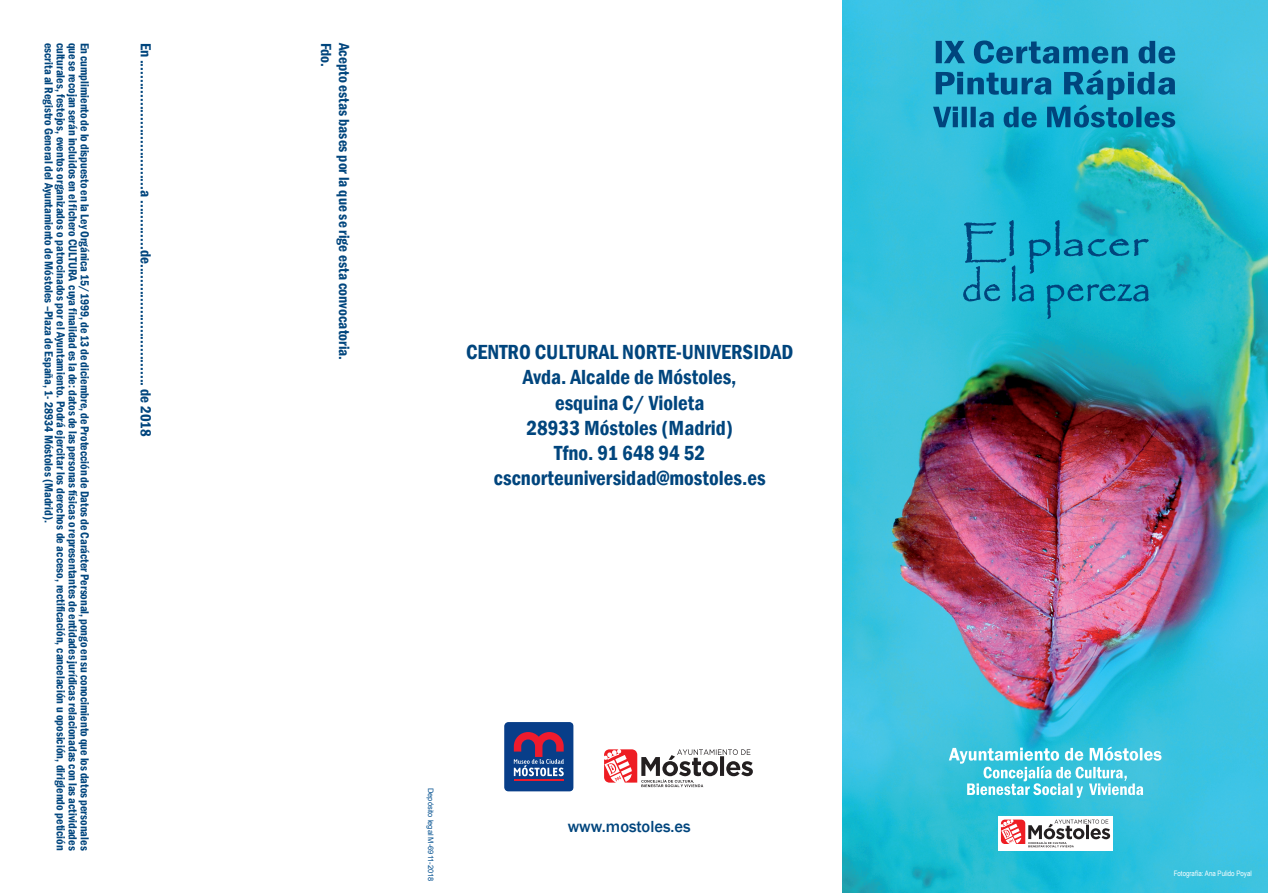
<style>
.page{position:relative;width:1268px;height:893px;background:#fff}
.page>*{position:absolute;margin:0;border:0;box-sizing:border-box;transform-origin:0 0}
.t1{font:600 condensed 21px/25.2px "Franklin Gothic";color:#00457d;text-align:center}
.t2{font:500 16.5px "Franklin Gothic";color:#00457d}
.t3{font:600 condensed 15px/18px "Franklin Gothic";color:#00457d}
.t4{font:600 condensed 12px/12px "Franklin Gothic";color:#00457d;text-align:justify}
.t5{font:7.5px "Arial Narrow";color:#fff}
.t6{font:7.5px "Arial";color:#004f8f}
</style>
<div class="page">
<svg style="left:604px;top:749px;width:148px;height:38px"></svg>
<svg style="left:504px;top:722px;width:69px;height:69px;background:#374785"></svg>
<hr style="left:513px;top:779px;width:50px;height:2px;background:#ee1b2d">
<img style="left:842px;top:0;width:425px;height:893px">
<svg style="left:948px;top:746px;width:213px;height:52px"></svg>
<div style="left:997px;top:816px;width:114px;height:34px;background:#fff"></div>
<svg style="left:1000px;top:819px;width:109px;height:28px"></svg>
<svg style="left:962px;top:220px;width:186px;height:99px;background:#17abc7"></svg>
<svg style="left:932px;top:41px;width:242px;height:87px;background:#2095bb"></svg>
<p class="t4" style="left:91px;top:43px;width:809px;rotate:90deg">En cumplimiento de lo dispuesto en la Ley Orgánica 15/1999, de 13 de diciembre, de Protección de Datos de Carácter Personal, pongo en su conocimiento que los datos personales que se recojan serán incluidos en el fichero CULTURA cuya finalidad es la de: datos de las personas físicas o representantes de entidades jurídicas relacionadas con las actividades culturales, festejos, eventos organizados o patrocinados por el Ayuntamiento. Podrá ejercitar los derechos de acceso, rectificación, cancelación u oposición, dirigiendo petición escrita al Registro General del Ayuntamiento de Móstoles –Plaza de España, 1- 28934 Móstoles (Madrid).</p>
<p class="t3" style="left:155px;top:43px;width:395px;rotate:90deg">En ..................................a .............de................................ de 2018</p>
<p class="t3" style="left:353px;top:43px;width:319px;rotate:90deg">Acepto estas bases por la que se rige esta convocatoria.<br>Fdo.</p>
<h1 class="t1" style="left:466px;top:339px;width:329px">CENTRO CULTURAL NORTE-UNIVERSIDAD<br>Avda. Alcalde de Móstoles,<br>esquina C/ Violeta<br>28933 Móstoles (Madrid)<br>Tfno. 91 648 94 52 cscnorteuniversidad@mostoles.es</h1>
<p class="t6" style="left:435px;top:788px;width:95px;rotate:90deg">Depósito legal M-6911-2018</p>
<h2 class="t2" style="left:567px;top:817px;width:124px">www.mostoles.es</h2>
<p class="t5" style="left:1173px;top:869px;width:79px">Fotografía: Ana Pulido Poyal</p>
</div>
